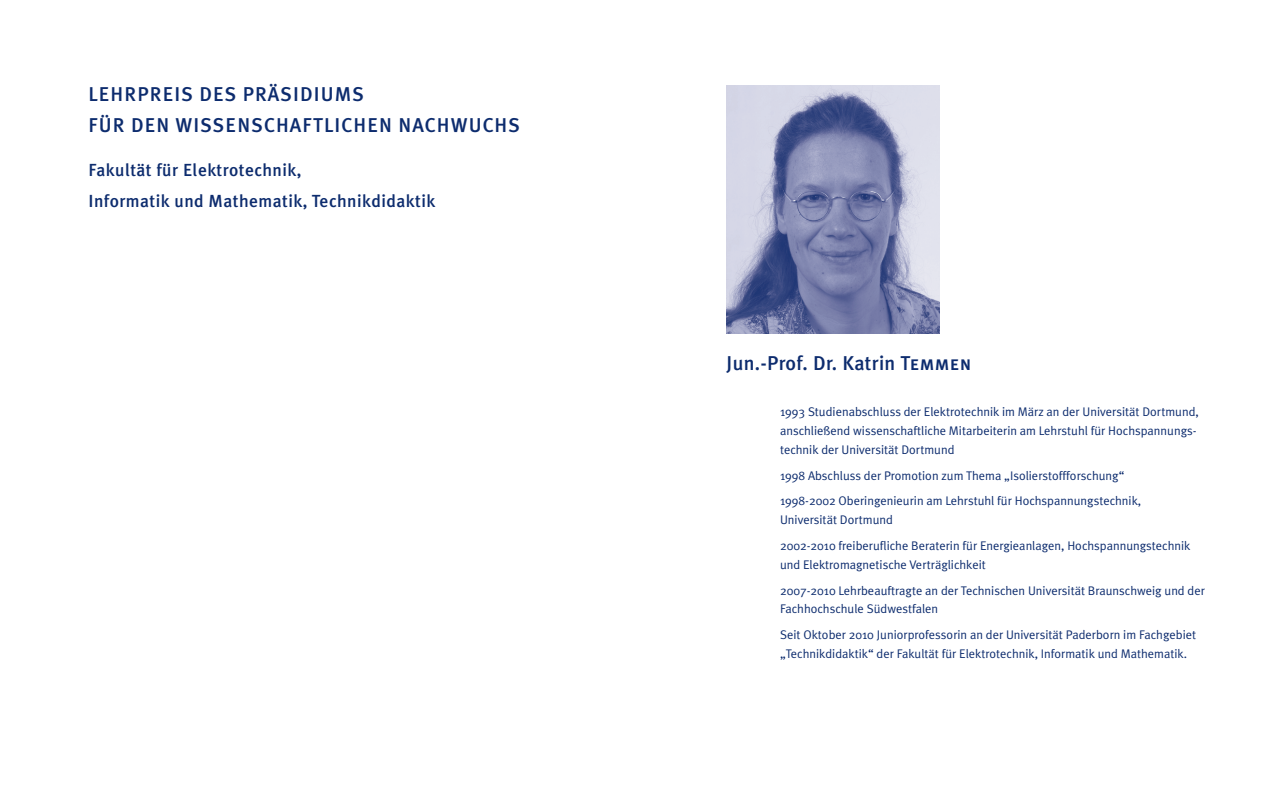
<style>
.page{position:relative;width:1276px;height:798px;background:#fff}
.page>*{position:absolute;margin:0;border:0;box-sizing:border-box;transform-origin:0 0}
.t1{font:500 20px/31.2px "Meta Plus";letter-spacing:.05em;color:#0d2c6e}
.t2{font:500 20px "Meta Plus";letter-spacing:.015em;color:#0d2c6e}
.t3{font:500 17.5px/31.2px "Meta Plus";letter-spacing:.025em;color:#0d2c6e}
.t4{font:12.5px/25.9px "Meta Plus Normal";color:#0d2c6e}
.s1{font-family:"Meta Plus Medium Caps";font-weight:400}
</style>
<div class="page">
<img style="left:726px;top:85px;width:213px;height:248px">
<h1 class="t1" style="left:89px;top:78px;width:433px">LEHRPREIS DES PRÄSIDIUMS<br>FÜR DEN WISSENSCHAFTLICHEN NACHWUCHS</h1>
<h2 class="t3" style="left:89px;top:154px;width:348px">Fakultät für Elektrotechnik,<br>Informatik und Mathematik, Technikdidaktik</h2>
<h1 class="t2" style="left:726px;top:352px;width:246px">Jun.-Prof. Dr. Katrin <span class="s1">Temmen</span></h1>
<p class="t4" style="left:780px;top:402px;width:420px;line-height:18.8px">1993 Studienabschluss der Elektrotechnik im März an der Universität Dortmund, anschließend wissenschaftliche Mitarbeiterin am Lehrstuhl für Hochspannungs&shy;technik der Universität Dortmund</p>
<p class="t4" style="left:780px;top:462px;width:363px">1998 Abschluss der Promotion zum Thema „Isolierstoffforschung“<br>1998-2002 Oberingenieurin am Lehrstuhl für Hochspannungstechnik,</p>
<p class="t4" style="left:780px;top:506px;width:412px">Universität Dortmund<br>2002-2010 freiberufliche Beraterin für Energieanlagen, Hochspannungstechnik</p>
<p class="t4" style="left:780px;top:551px;width:426px">und Elektromagnetische Verträglichkeit<br>2007-2010 Lehrbeauftragte an der Technischen Universität Braunschweig und der</p>
<p class="t4" style="left:780px;top:595px;width:417px">Fachhochschule Südwestfalen<br>Seit Oktober 2010 Juniorprofessorin an der Universität Paderborn im Fachgebiet</p>
<p class="t4" style="left:780px;top:640px;width:408px">„Technikdidaktik“ der Fakultät für Elektrotechnik, Informatik und Mathematik.</p>
</div>
